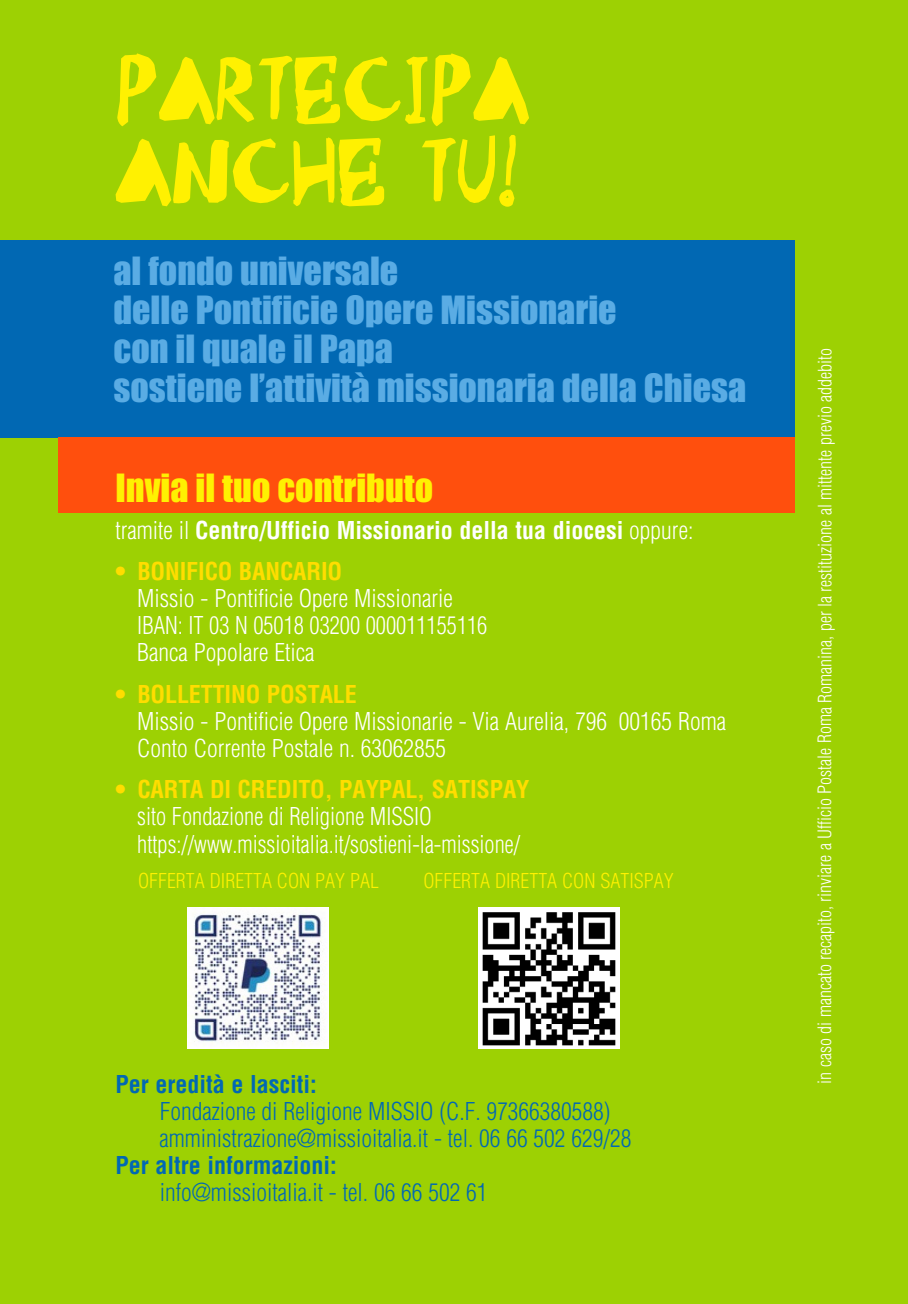
<style>
.page{position:relative;width:908px;height:1304px;background:#fff}
.page>*{position:absolute;margin:0;border:0;box-sizing:border-box;transform-origin:0 0}
.t1{font:96px/82px "Abdomentality";color:#fff101}
.t2{font:36px/39px "Impact";color:#5aace4}
.t3{font:36px "Impact";color:#fff101}
.t4{font:300 condensed 24px/27px "Helvetica";color:#fff}
.t5{font:300 condensed 24px "Helvetica";color:#0168b3}
.t6{font:300 condensed 24px/27px "Helvetica";color:#fff;scale:.95 1}
.t7{font:700 condensed 24px "Helvetica";color:#fff}
.t8{font:700 condensed 24px "Helvetica";color:#0168b3}
.t9{font:300 condensed 20px "Helvetica";color:#fff101}
.t10{font:300 condensed 18px "Helvetica";color:#fff}
.s1{font-weight:300}
.s2{font-weight:700;color:#fd0}
</style>
<div class="page">
<div style="left:0;top:0;width:907px;height:1304px;background:#9dd103"></div>
<div style="left:0;top:240px;width:794px;height:198px;background:#0168b3"></div>
<div style="left:58px;top:438px;width:736px;height:75px;background:#ff4f0d"></div>
<img style="left:187px;top:907px;width:142px;height:142px">
<img style="left:478px;top:907px;width:141px;height:142px">
<p class="t1" style="left:115px;top:68px;width:415px">PARTECIPA<br>ANCHE TU!</p>
<p class="t2" style="left:113px;top:254px;width:634px">al fondo universale<br>delle Pontificie Opere Missionarie<br>con il quale il Papa<br>sostiene l’attività missionaria della Chiesa</p>
<p class="t3" style="left:115px;top:468px;width:319px">Invia il tuo contributo</p>
<p class="t7" style="left:115px;top:521px;width:579px"><span class="s1">tramite il</span> Centro/Ufficio Missionario della tua diocesi <span class="s1">oppure:</span></p>
<p class="t4" style="left:137px;top:560px;width:351px;text-indent:-22px"><span class="s2">• BONIFICO BANCARIO<br></span>Missio - Pontificie Opere Missionarie<br>IBAN: IT 03 N 05018 03200 000011155116<br>Banca Popolare Etica</p>
<p class="t4" style="left:137px;top:683px;width:590px;text-indent:-22px"><span class="s2">• BOLLETTINO POSTALE<br></span>Missio - Pontificie Opere Missionarie - Via Aurelia, 796 00165 Roma<br>Conto Corrente Postale n. 63062855</p>
<p class="t6" style="left:137px;top:778px;width:414px;text-indent:-22px"><span class="s2">• CARTA DI CREDITO, PAYPAL, SATISPAY </span>sito Fondazione di Religione MISSIO https://www.missioitalia.it/sostieni-la-missione/</p>
<p class="t9" style="left:138px;top:873px;width:242px">OFFERTA DIRETTA CON PAY PAL</p>
<p class="t9" style="left:423px;top:873px;width:252px">OFFERTA DIRETTA CON SATISPAY</p>
<p class="t8" style="left:115px;top:1074px;width:203px">Per eredità e lasciti:</p>
<p class="t5" style="left:160px;top:1101px;width:452px">Fondazione di Religione MISSIO (C.F. 97366380588)</p>
<p class="t5" style="left:159px;top:1128px;width:473px">amministrazione@missioitalia.it - tel. 06 66 502 629/28</p>
<p class="t8" style="left:115px;top:1155px;width:223px">Per altre informazioni:</p>
<p class="t5" style="left:160px;top:1182px;width:329px">info@missioitalia.it - tel. 06 66 502 61</p>
<p class="t10" style="left:817px;top:1084px;width:737px;rotate:-90deg">in caso di mancato recapito, rinviare a Ufficio Postale Roma Romanina, per la restituzione al mittente previo addebito</p>
</div>
